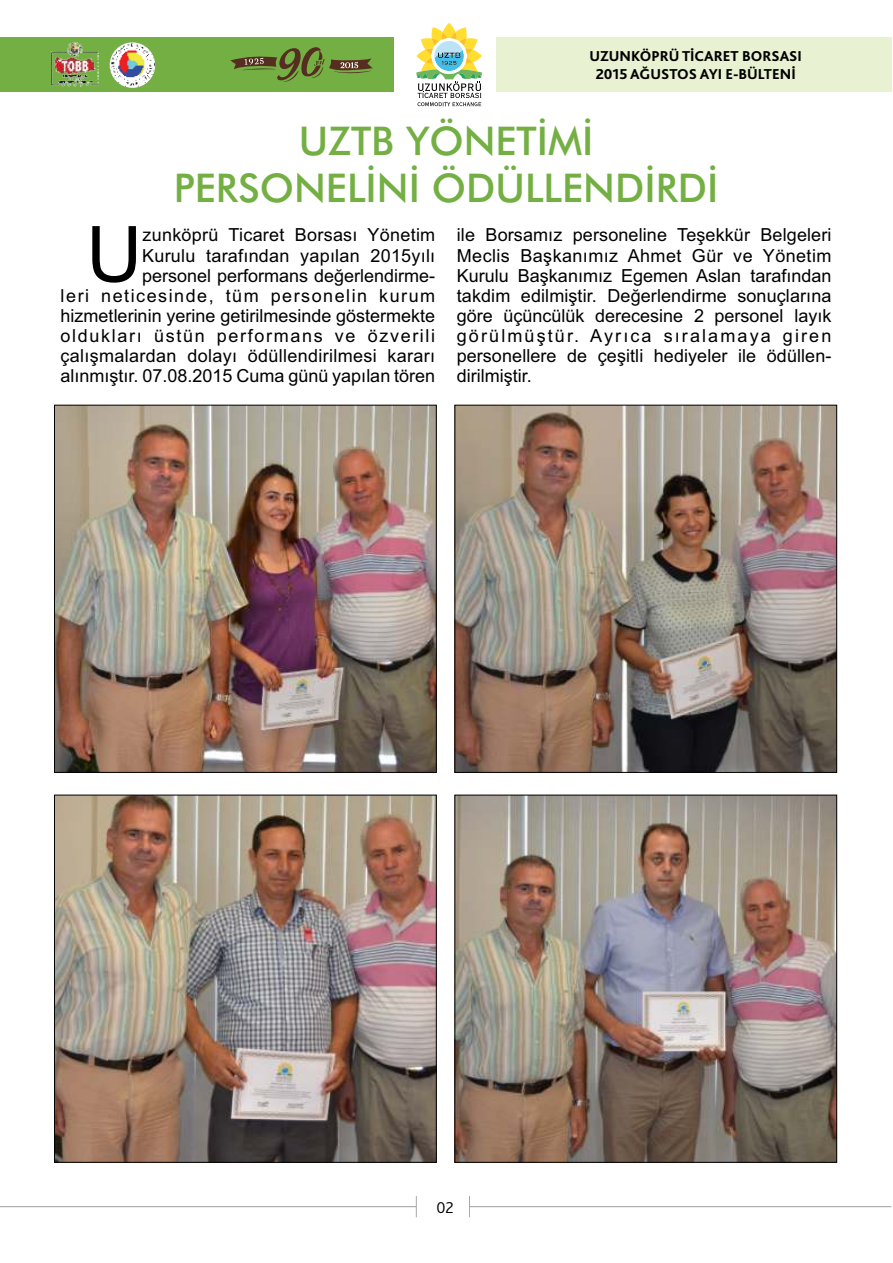
<style>
.page{position:relative;width:893px;height:1263px;background:#fff}
.page>*{position:absolute;margin:0;border:0;box-sizing:border-box;transform-origin:0 0}
.t1{font:77.7px "Arial";color:#000}
.t2{font:500 39.6px/46.2px "Futura BT";color:#73af42;text-align:center}
.t3{font:18px/20.1px "Arial";letter-spacing:.015em;color:#000;text-align:right}
.t4{font:300 16.5px "Bliss 2";color:#000}
.t5{font:800 15px/17.9px "Bliss 2";color:#000;text-align:center}
</style>
<div class="page">
<div style="left:0;top:37px;width:394px;height:55px;background:#73af42"></div>
<div style="left:496px;top:37px;width:395px;height:55px;background:#e8f1d1"></div>
<svg style="left:416px;top:23px;width:66px;height:84px"></svg>
<svg style="left:0;top:1196px;width:417px;height:22px"></svg>
<svg style="left:469px;top:1196px;width:423px;height:22px"></svg>
<img style="left:51px;top:42px;width:48px;height:45px">
<svg style="left:110px;top:42px;width:45px;height:46px"></svg>
<img style="left:110px;top:43px;width:45px;height:44px;border-radius:50%">
<svg style="left:230px;top:47px;width:143px;height:35px"></svg>
<img style="left:56px;top:407px;width:379px;height:364px">
<div style="left:54px;top:405px;width:383px;height:368px;border:1px solid #000"></div>
<img style="left:456px;top:407px;width:379px;height:364px">
<div style="left:454px;top:405px;width:383px;height:368px;border:1px solid #000"></div>
<img style="left:56px;top:797px;width:379px;height:364px">
<div style="left:54px;top:795px;width:383px;height:368px;border:1px solid #000"></div>
<img style="left:456px;top:797px;width:379px;height:364px">
<div style="left:454px;top:795px;width:383px;height:368px;border:1px solid #000"></div>
<p class="t5" style="left:590px;top:47px;width:214px">UZUNKÖPRÜ TİCARET BORSASI<br>2015 AĞUSTOS AYI E-BÜLTENİ</p>
<h2 class="t2" style="left:174px;top:122px;width:546px">UZTB YÖNETİMİ<br>PERSONELİNİ ÖDÜLLENDİRDİ</h2>
<p class="t3" style="left:143px;top:227px;width:294px">zunköprü Ticaret Borsası Yönetim</p>
<h1 class="t1" style="left:86px;top:225px;width:58px">U</h1>
<p class="t3" style="left:457px;top:227px;width:376px;text-align:justify">ile Borsamız personeline Teşekkür Belgeleri Meclis Başkanımız Ahmet Gür ve Yönetim Kurulu Başkanımız Egemen Aslan tarafından takdim edilmiştir. Değerlendirme sonuçlarına göre üçüncülük derecesine 2 personel layık görülmüştür. Ayrıca sıralamaya giren personellere de çeşitli hediyeler ile ödüllen&shy;dirilmiştir.</p>
<p class="t3" style="left:61px;top:247px;width:376px">Kurulu tarafından yapılan 2015yılı<br>personel performans değerlendirme-<br>leri neticesinde, tüm personelin kurum hizmetlerinin yerine getirilmesinde göstermekte oldukları üstün performans ve özverili çalışmalardan dolayı ödüllendirilmesi kararı alınmıştır. 07.08.2015 Cuma günü yapılan tören</p>
<p class="t4" style="left:436px;top:1198px;width:19px">02</p>
</div>
